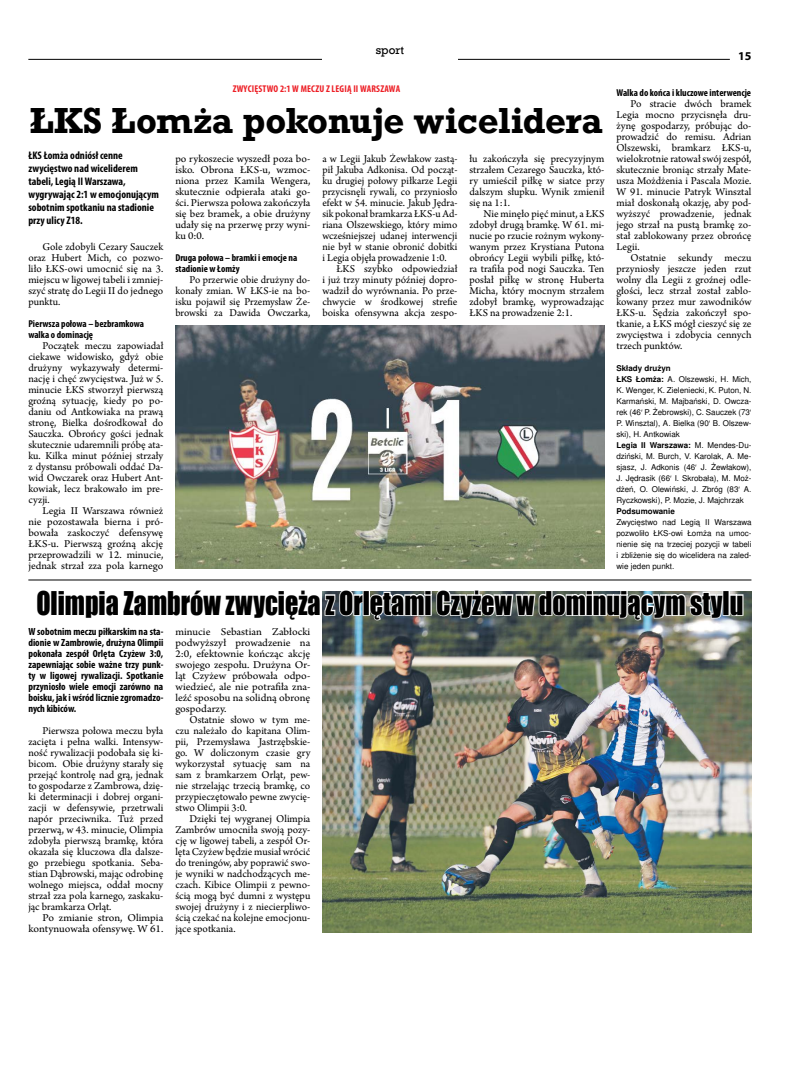
<style>
.page{position:relative;width:794px;height:1092px;background:#fff}
.page>*{position:absolute;margin:0;border:0;box-sizing:border-box;transform-origin:0 0}
.t1{font:700 34px "Rockwell";color:#000}
.t2{font:30px "Impact";color:#000;scale:.87 1}
.t3{font:700 12px "Myriad Pro";color:#000}
.t4{font:11px/11px "Arno Pro";color:#000;text-align:justify}
.t5{font:11px/11px "Arno Pro";color:#000;text-align:right;scale:1.05 1}
.t6{font:700 condensed 11px/13px "Myriad Pro";color:#000}
.t7{font:11px "Rockwell";color:#000}
.t8{font:700 condensed 10.4px/11px "Myriad Pro";color:#000;text-align:justify}
.t9{font:700 condensed 10px/11px "Myriad Pro";color:#000}
.t10{font:700 condensed 9.8px "Myriad Pro";letter-spacing:.02em;color:#ed1d24}
.t11{font:8px/11px "Nimbus San L";color:#000}
.t12{font:700 8px "Nimbus San L";color:#000}
.s1{font-weight:700}
</style>
<div class="page">
<hr style="left:28px;top:59px;width:702px;height:1px;background:#000">
<div style="left:322px;top:45px;width:136px;height:18px;background:#fff"></div>
<img style="left:175px;top:325px;width:429px;height:244px">
<hr style="left:28px;top:579px;width:723px;height:1px;background:#000">
<img style="left:322px;top:591px;width:429px;height:341px">
<img style="left:322px;top:591px;width:422px;height:43px">
<p class="t7" style="left:376px;top:43px;width:30px">sport</p>
<p class="t10" style="left:233px;top:83px;width:169px">ZWYCIĘSTWO 2:1 W MECZU Z LEGIĄ II WARSZAWA</p>
<h1 class="t1" style="left:30px;top:99px;width:574px">ŁKS Łomża pokonuje wicelidera</h1>
<p class="t6" style="left:28px;top:149px;width:132px">ŁKS Łomża odniósł cenne zwycięstwo nad wiceliderem tabeli, Legią II Warszawa, wygrywając 2:1 w emocjonującym sobotnim spotkaniu na stadionie przy ulicy Z18.</p>
<p class="t4" style="left:28px;top:241px;width:136px;text-indent:14px">Gole zdobyli Cezary Sauczek oraz Hubert Mich, co pozwo&shy;liło ŁKS-owi umocnić się na 3. miejscu w ligowej tabeli i zmniej&shy;szyć stratę do Legii II do jednego punktu.</p>
<p class="t9" style="left:28px;top:318px;width:117px">Pierwsza połowa – bezbramkowa walka o dominację</p>
<p class="t4" style="left:28px;top:340px;width:136px;text-indent:14px">Początek meczu zapowiadał ciekawe widowisko, gdyż obie drużyny wykazywały determi&shy;nację i chęć zwycięstwa. Już w 5. minucie ŁKS stworzył pierwszą groźną sytuację, kiedy po po&shy;daniu od Antkowiaka na prawą stronę, Bielka dośrodkował do Sauczka. Obrońcy gości jednak skutecznie udaremnili próbę ata&shy;ku. Kilka minut później strzały z dystansu próbowali oddać Da&shy;wid Owczarek oraz Hubert Ant&shy;kowiak, lecz brakowało im pre&shy;cyzji.</p>
<p class="t4" style="left:28px;top:505px;width:136px;text-indent:14px">Legia II Warszawa również nie pozostawała bierna i pró&shy;bowała zaskoczyć defensywę ŁKS-u. Pierwszą groźną akcję przeprowadzili w 12. minucie, jednak strzał zza pola karnego</p>
<p class="t4" style="left:175px;top:153px;width:136px">po rykoszecie wyszedł poza bo&shy;isko. Obrona ŁKS-u, wzmoc&shy;niona przez Kamila Wengera, skutecznie odpierała ataki go&shy;ści. Pierwsza połowa zakończyła się bez bramek, a obie drużyny udały się na przerwę przy wyni&shy;ku 0:0.</p>
<p class="t9" style="left:175px;top:252px;width:123px">Druga połowa – bramki i emocje na stadionie w Łomży</p>
<p class="t4" style="left:175px;top:274px;width:136px;text-indent:14px">Po przerwie obie drużyny do&shy;konały zmian. W ŁKS-ie na bo&shy;isku pojawił się Przemysław Że&shy;browski za Dawida Owczarka,</p>
<p class="t4" style="left:322px;top:153px;width:136px">a w Legii Jakub Żewłakow zastą-</p>
<p class="t4" style="left:322px;top:164px;width:136px">pił Jakuba Adkonisa. Od począt-</p>
<p class="t4" style="left:322px;top:175px;width:136px">ku drugiej połowy piłkarze Legii</p>
<p class="t4" style="left:322px;top:186px;width:136px">przycisnęli rywali, co przyniosło</p>
<p class="t4" style="left:322px;top:197px;width:136px">efekt w 54. minucie. Jakub Jędra-</p>
<p class="t4" style="left:322px;top:208px;width:136px">sik pokonał bramkarza ŁKS-u Ad-</p>
<p class="t4" style="left:322px;top:219px;width:136px">riana Olszewskiego, który mimo</p>
<p class="t4" style="left:322px;top:230px;width:136px">wcześniejszej udanej interwencji</p>
<p class="t4" style="left:322px;top:241px;width:136px">nie był w stanie obronić dobitki</p>
<p class="t4" style="left:322px;top:252px;width:126px">i Legia objęła prowadzenie 1:0.</p>
<p class="t4" style="left:336px;top:263px;width:122px">ŁKS szybko odpowiedział</p>
<p class="t4" style="left:322px;top:274px;width:136px">i już trzy minuty później dopro-</p>
<p class="t4" style="left:322px;top:285px;width:136px">wadził do wyrównania. Po prze-</p>
<p class="t4" style="left:322px;top:296px;width:136px">chwycie w środkowej strefie</p>
<p class="t4" style="left:322px;top:307px;width:136px">boiska ofensywna akcja zespo-</p>
<p class="t4" style="left:469px;top:153px;width:136px">łu zakończyła się precyzyjnym strzałem Cezarego Sauczka, któ&shy;ry umieścił piłkę w siatce przy dalszym słupku. Wynik zmienił się na 1:1.</p>
<p class="t4" style="left:469px;top:208px;width:136px;text-indent:14px">Nie minęło pięć minut, a ŁKS zdobył drugą bramkę. W 61. mi&shy;nucie po rzucie rożnym wykony&shy;wanym przez Krystiana Putona obrońcy Legii wybili piłkę, któ&shy;ra trafiła pod nogi Sauczka. Ten posłał piłkę w stronę Huberta Micha, który mocnym strzałem zdobył bramkę, wyprowadzając ŁKS na prowadzenie 2:1.</p>
<p class="t3" style="left:738px;top:48px;width:15px">15</p>
<p class="t9" style="left:616px;top:87px;width:136px">Walka do końca i kluczowe interwencje</p>
<p class="t4" style="left:616px;top:98px;width:136px;text-indent:14px">Po stracie dwóch bramek Legia mocno przycisnęła dru&shy;żynę gospodarzy, próbując do&shy;prowadzić do remisu. Adrian Olszewski, bramkarz ŁKS-u, wielokrotnie ratował swój zespół, skutecznie broniąc strzały Mate&shy;usza Możdżenia i Pascala Mozie.<br>W 91. minucie Patryk Winsztal miał doskonałą okazję, aby pod&shy;wyższyć prowadzenie, jednak jego strzał na pustą bramkę zo&shy;stał zablokowany przez obrońcę Legii.</p>
<p class="t4" style="left:616px;top:252px;width:136px;text-indent:14px">Ostatnie sekundy meczu przyniosły jeszcze jeden rzut wolny dla Legii z groźnej odle&shy;głości, lecz strzał został zablo&shy;kowany przez mur zawodników ŁKS-u. Sędzia zakończył spo&shy;tkanie, a ŁKS mógł cieszyć się ze zwycięstwa i zdobycia cennych trzech punktów.</p>
<p class="t11" style="left:616px;top:362px;width:136px"><span class="s1">Składy drużyn<br>ŁKS Łomża:</span> A. Olszewski, H. Mich, K. Wenger, K. Zieleniecki, K. Puton, N.<br>Karmański, M. Majbański, D. Owcza&shy;rek (46′ P. Żebrowski), C. Sauczek (73′ P. Winsztal), A. Bielka (90′ B. Olszew&shy;ski), H. Antkowiak<br><span class="s1">Legia II Warszawa:</span> M. Mendes-Du&shy;dziński, M. Burch, V. Karolak, A. Me&shy;sjasz, J. Adkonis (46′ J. Żewłakow), J. Jędrasik (66′ I. Skrobała), M. Moż&shy;dżeń, O. Olewiński, J. Zbróg (83′ A.<br>Ryczkowski), P. Mozie, J. Majchrzak</p>
<p class="t12" style="left:616px;top:505px;width:60px">Podsumowanie</p>
<p class="t11" style="left:616px;top:516px;width:136px;text-align:justify">Zwycięstwo nad Legią II Warszawa pozwoliło ŁKS-owi Łomża na umoc&shy;nienie się na trzeciej pozycji w tabeli i zbliżenie się do wicelidera na zaled&shy;wie jeden punkt.</p>
<h2 class="t2" style="left:36px;top:579px;width:814px">Olimpia Zambrów zwycięża z Orlętami Czyżew w dominującym stylu</h2>
<p class="t8" style="left:28px;top:625px;width:136px">W sobotnim meczu piłkarskim na sta&shy;dionie w Zambrowie, drużyna Olimpii pokonała zespół Orlęta Czyżew 3:0, zapewniając sobie ważne trzy punk&shy;ty w ligowej rywalizacji. Spotkanie przyniosło wiele emocji zarówno na boisku, jak i wśród licznie zgromadzo&shy;nych kibiców.</p>
<p class="t4" style="left:28px;top:725px;width:136px;text-indent:14px">Pierwsza połowa meczu była zacięta i pełna walki. Intensyw&shy;ność rywalizacji podobała się ki&shy;bicom. Obie drużyny starały się przejąć kontrolę nad grą, jednak to gospodarze z Zambrowa, dzię&shy;ki determinacji i dobrej organi&shy;zacji w defensywie, przetrwali napór przeciwnika. Tuż przed przerwą, w 43. minucie, Olimpia zdobyła pierwszą bramkę, która okazała się kluczowa dla dalsze&shy;go przebiegu spotkania. Seba&shy;stian Dąbrowski, mając odrobinę wolnego miejsca, oddał mocny strzał zza pola karnego, zaskaku&shy;jąc bramkarza Orląt.</p>
<p class="t5" style="left:28px;top:912px;width:130px">Po zmianie stron, Olimpia kontynuowała ofensywę. W 61.</p>
<p class="t5" style="left:175px;top:626px;width:130px;text-align:justify">minucie Sebastian Zabłocki podwyższył prowadzenie na 2:0, efektownie kończąc akcję swojego zespołu. Drużyna Or&shy;ląt Czyżew próbowała odpo&shy;wiedzieć, ale nie potrafiła zna&shy;leźć sposobu na solidną obronę gospodarzy.</p>
<p class="t4" style="left:175px;top:714px;width:136px;text-indent:14px">Ostatnie słowo w tym me&shy;czu należało do kapitana Olim&shy;pii, Przemysława Jastrzębskie&shy;go. W doliczonym czasie gry wykorzystał sytuację sam na sam z bramkarzem Orląt, pew&shy;nie strzelając trzecią bramkę, co przypieczętowało pewne zwycię&shy;stwo Olimpii 3:0.</p>
<p class="t4" style="left:175px;top:813px;width:136px;text-indent:14px">Dzięki tej wygranej Olimpia Zambrów umocniła swoją pozy&shy;cję w ligowej tabeli, a zespół Or&shy;lęta Czyżew będzie musiał wrócić do treningów, aby poprawić swo&shy;je wyniki w nadchodzących me&shy;czach. Kibice Olimpii z pewno&shy;ścią mogą być dumni z występu swojej drużyny i z niecierpliwo&shy;ścią czekać na kolejne emocjonu&shy;jące spotkania.</p>
</div>
